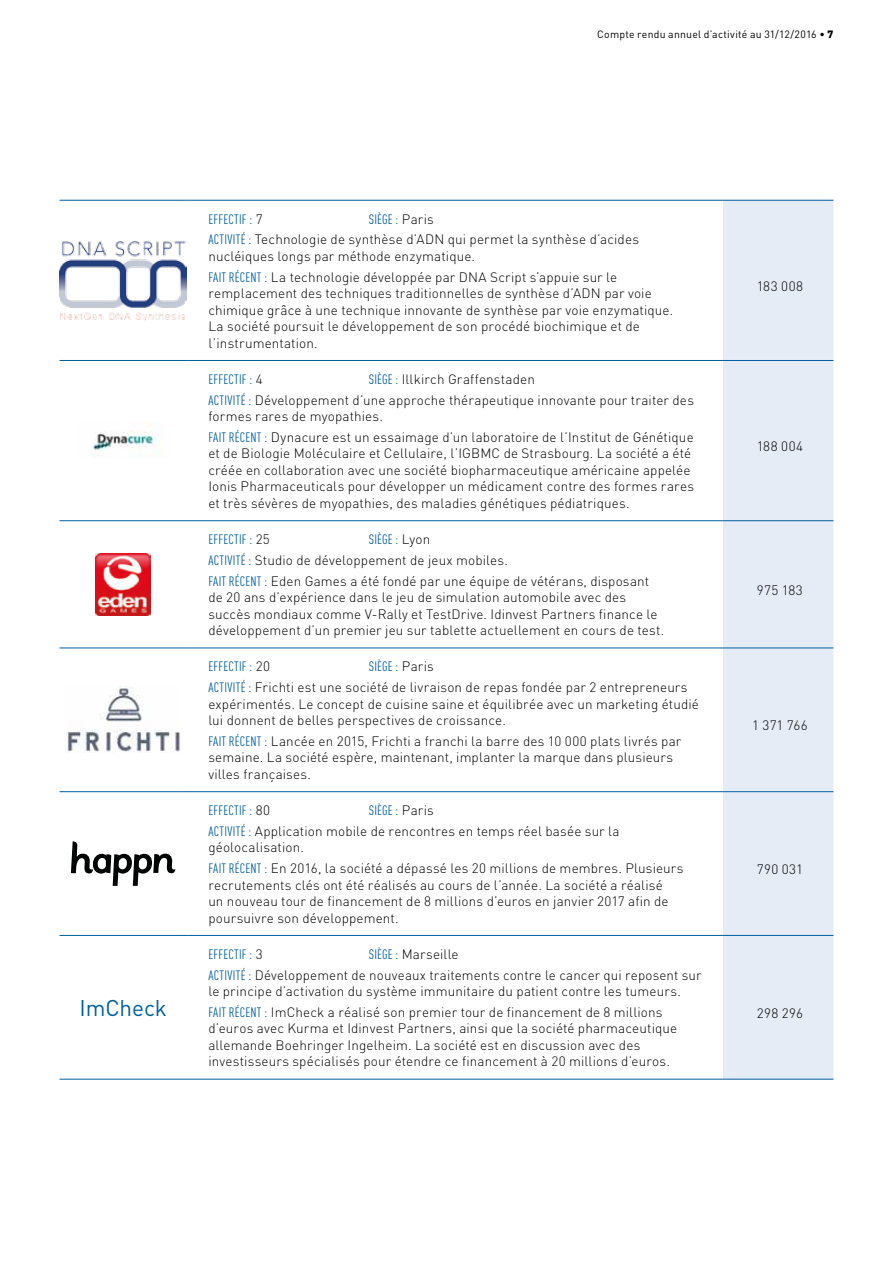
<style>
.page{position:relative;width:893px;height:1263px;background:#fff}
.page>*{position:absolute;margin:0;border:0;box-sizing:border-box;transform-origin:0 0}
.t1{font:22.5px "DIN Pro";letter-spacing:-.005em;color:#005f9f}
.t2{font:300 13.5px/16.5px "DIN Pro";letter-spacing:.01em;color:#000}
.t3{font:condensed 13.5px "DIN Pro";letter-spacing:.015em;color:#005f9f}
.t4{font:10.5px "DIN Pro";letter-spacing:.02em;color:#000}
.s1{font-weight:900}
.s2{font-weight:400;font-stretch:condensed;color:#005f9f}
.s3{font-weight:300;font-stretch:normal;color:#000}
</style>
<div class="page">
<div style="left:723px;top:201px;width:110px;height:878px;background:#e6ecf6"></div>
<hr style="left:60px;top:200px;width:127px;height:1px;background:#005f9f">
<hr style="left:60px;top:360px;width:127px;height:1px;background:#005f9f">
<hr style="left:60px;top:520px;width:127px;height:1px;background:#005f9f">
<hr style="left:60px;top:648px;width:127px;height:1px;background:#005f9f">
<hr style="left:60px;top:791px;width:127px;height:1px;background:#005f9f">
<hr style="left:60px;top:935px;width:127px;height:1px;background:#005f9f">
<hr style="left:60px;top:1079px;width:127px;height:1px;background:#005f9f">
<hr style="left:187px;top:200px;width:536px;height:1px;background:#005f9f">
<hr style="left:187px;top:360px;width:536px;height:1px;background:#005f9f">
<hr style="left:187px;top:520px;width:536px;height:1px;background:#005f9f">
<hr style="left:187px;top:648px;width:536px;height:1px;background:#005f9f">
<hr style="left:187px;top:791px;width:536px;height:1px;background:#005f9f">
<hr style="left:187px;top:935px;width:536px;height:1px;background:#005f9f">
<hr style="left:187px;top:1079px;width:536px;height:1px;background:#005f9f">
<hr style="left:723px;top:200px;width:110px;height:1px;background:#005f9f">
<hr style="left:723px;top:360px;width:110px;height:1px;background:#005f9f">
<hr style="left:723px;top:520px;width:110px;height:1px;background:#005f9f">
<hr style="left:723px;top:648px;width:110px;height:1px;background:#005f9f">
<hr style="left:723px;top:791px;width:110px;height:1px;background:#005f9f">
<hr style="left:723px;top:935px;width:110px;height:1px;background:#005f9f">
<hr style="left:723px;top:1079px;width:110px;height:1px;background:#005f9f">
<img style="left:60px;top:241px;width:126px;height:79px">
<img style="left:93px;top:423px;width:63px;height:34px">
<img style="left:96px;top:553px;width:54px;height:62px">
<img style="left:65px;top:687px;width:116px;height:66px">
<svg style="left:71px;top:841px;width:104px;height:45px"></svg>
<p class="t4" style="left:597px;top:26px;width:238px">Compte rendu annuel d’activité au 31/12/2016 • <span class="s1">7</span></p>
<h1 class="t1" style="left:80px;top:990px;width:89px">ImCheck</h1>
<p class="t2" style="left:208px;top:207px;width:432px;line-height:20.7px;text-indent:161px"><span class="s2">SIÈGE :</span> Paris<br><span class="s2">ACTIVITÉ :</span> Technologie de synthèse d’ADN qui permet la synthèse d’acides</p>
<p class="t2" style="left:208px;top:245px;width:410px;line-height:20.7px">nucléiques longs par méthode enzymatique.<br><span class="s2">FAIT RÉCENT :</span> La technologie développée par DNA Script s’appuie sur le</p>
<p class="t2" style="left:208px;top:284px;width:466px">remplacement des techniques traditionnelles de synthèse d’ADN par voie chimique grâce à une technique innovante de synthèse par voie enzymatique.<br>La société poursuit le développement de son procédé biochimique et de l’instrumentation.</p>
<p class="t3" style="left:208px;top:209px;width:56px">EFFECTIF : <span class="s3">7</span></p>
<p class="t2" style="left:208px;top:367px;width:487px;line-height:20.7px;text-align:center"><span class="s2">SIÈGE :</span> Illkirch Graffenstaden<br><span class="s2">ACTIVITÉ :</span> Développement d’une approche thérapeutique innovante pour traiter des</p>
<p class="t2" style="left:208px;top:405px;width:487px;line-height:20.7px">formes rares de myopathies.<br><span class="s2">FAIT RÉCENT :</span> Dynacure est un essaimage d’un laboratoire de l’Institut de Génétique</p>
<p class="t2" style="left:208px;top:444px;width:487px">et de Biologie Moléculaire et Cellulaire, l’IGBMC de Strasbourg. La société a été créée en collaboration avec une société biopharmaceutique américaine appelée Ionis Pharmaceuticals pour développer un médicament contre des formes rares et très sévères de myopathies, des maladies génétiques pédiatriques.</p>
<p class="t3" style="left:208px;top:369px;width:56px">EFFECTIF : <span class="s3">4</span></p>
<p class="t2" style="left:208px;top:528px;width:442px;line-height:20.7px;text-indent:161px"><span class="s2">SIÈGE :</span> Lyon<br><span class="s2">ACTIVITÉ :</span> Studio de développement de jeux mobiles.<br><span class="s2">FAIT RÉCENT :</span> Eden Games a été fondé par une équipe de vétérans, disposant</p>
<p class="t2" style="left:208px;top:588px;width:457px">de 20 ans d’expérience dans le jeu de simulation automobile avec des succès mondiaux comme V-Rally et TestDrive. Idinvest Partners finance le développement d’un premier jeu sur tablette actuellement en cours de test.</p>
<p class="t3" style="left:208px;top:530px;width:63px">EFFECTIF : <span class="s3">25</span></p>
<p class="t2" style="left:208px;top:655px;width:481px;line-height:20.7px;text-indent:161px"><span class="s2">SIÈGE :</span> Paris<br><span class="s2">ACTIVITÉ :</span> Frichti est une société de livraison de repas fondée par 2 entrepreneurs</p>
<p class="t2" style="left:208px;top:694px;width:492px">expérimentés. Le concept de cuisine saine et équilibrée avec un marketing étudié lui donnent de belles perspectives de croissance.</p>
<p class="t2" style="left:208px;top:732px;width:475px"><span class="s2">FAIT RÉCENT :</span> Lancée en 2015, Frichti a franchi la barre des 10 000 plats livrés par semaine. La société espère, maintenant, implanter la marque dans plusieurs villes françaises.</p>
<p class="t3" style="left:208px;top:657px;width:63px">EFFECTIF : <span class="s3">20</span></p>
<p class="t2" style="left:208px;top:799px;width:413px;line-height:20.7px;text-indent:161px"><span class="s2">SIÈGE :</span> Paris<br><span class="s2">ACTIVITÉ :</span> Application mobile de rencontres en temps réel basée sur la</p>
<p class="t2" style="left:208px;top:836px;width:477px;line-height:20.7px">géolocalisation.<br><span class="s2">FAIT RÉCENT :</span> En 2016, la société a dépassé les 20 millions de membres. Plusieurs</p>
<p class="t2" style="left:208px;top:875px;width:462px">recrutements clés ont été réalisés au cours de l’année. La société a réalisé un nouveau tour de financement de 8 millions d’euros en janvier 2017 afin de poursuivre son développement.</p>
<p class="t3" style="left:208px;top:801px;width:63px">EFFECTIF : <span class="s3">80</span></p>
<p class="t2" style="left:208px;top:942px;width:495px;line-height:20.7px;text-indent:161px"><span class="s2">SIÈGE :</span> Marseille<br><span class="s2">ACTIVITÉ :</span> Développement de nouveaux traitements contre le cancer qui reposent sur</p>
<p class="t2" style="left:208px;top:980px;width:474px;line-height:20.7px">le principe d’activation du système immunitaire du patient contre les tumeurs.<br><span class="s2">FAIT RÉCENT :</span> ImCheck a réalisé son premier tour de financement de 8 millions</p>
<p class="t2" style="left:208px;top:1019px;width:470px">d’euros avec Kurma et Idinvest Partners, ainsi que la société pharmaceutique allemande Boehringer Ingelheim. La société est en discussion avec des investisseurs spécialisés pour étendre ce financement à 20 millions d’euros.</p>
<p class="t3" style="left:208px;top:944px;width:56px">EFFECTIF : <span class="s3">3</span></p>
<p class="t2" style="left:757px;top:277px;width:48px">183 008</p>
<p class="t2" style="left:757px;top:437px;width:48px">188 004</p>
<p class="t2" style="left:757px;top:581px;width:47px">975 183</p>
<p class="t2" style="left:752px;top:716px;width:57px">1 371 766</p>
<p class="t2" style="left:757px;top:860px;width:48px">790 031</p>
<p class="t2" style="left:757px;top:1004px;width:48px">298 296</p>
</div>
